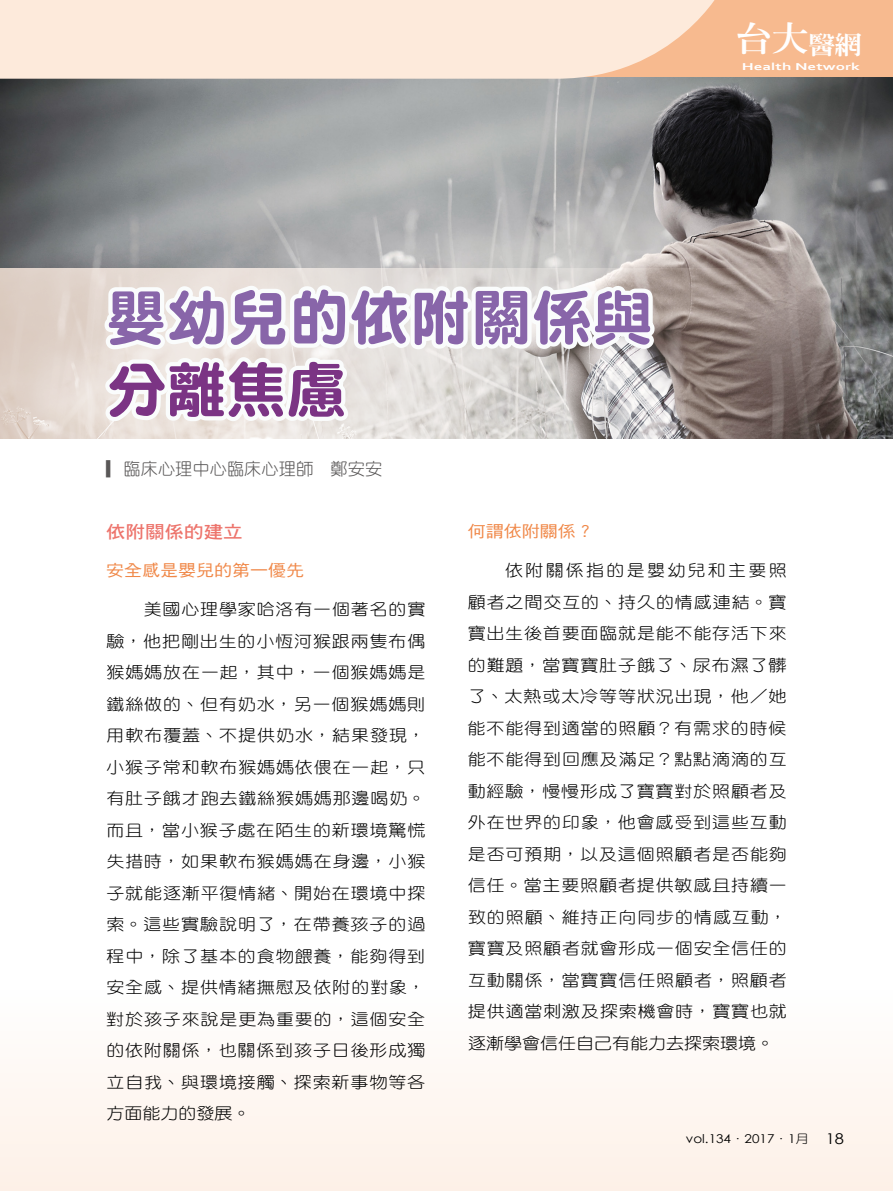
<style>
.page{position:relative;width:893px;height:1191px;background:#fff}
.page>*{position:absolute;margin:0;border:0;box-sizing:border-box;transform-origin:0 0}
.t1{font:60px "DF Yuan Std W9";letter-spacing:.015em;color:#8865a9}
.t2{font:60px "DF Yuan Std W9";color:#7b3484}
.t3{font:800 33.75px "AR Ming B5";color:#fff;scale:1.11 1}
.t4{font:17.55px "DF Hei Std W7";color:#ed746c;scale:1.11 1}
.t5{font:17.25px "DF Yuan Std W3";color:#595757}
.t6{font:16.2px/31.5px "DF Yuan Std W3";letter-spacing:.05em;color:#000;text-align:justify;scale:1.11 1}
.t7{font:16.2px "DF Hei Std W5";color:#f08848;scale:1.11 1}
.t8{font:12.15px "Century Gothic";color:#000;scale:1.11 1}
.t9{font:700 10.5px "Corbel";color:#fff;scale:1.63 1}
.s1{font-size:24.3px}
.s2{font-family:"DF Yuan Std W3"}
.s3{font-size:14.85px}
</style>
<div class="page">
<div style="left:0;top:915px;width:893px;height:276px;background:linear-gradient(to right,#fef9f6,#fef9f6)"></div>
<img style="left:0;top:77px;width:893px;height:192px">
<svg style="left:0;top:269px;width:893px;height:170px;background:#9f948f"></svg>
<svg style="left:98px;top:231px;width:561px;height:208px"></svg>
<div style="left:0;top:0;width:893px;height:77px;background:#f7ba8f"></div>
<svg style="left:0;top:0;width:723px;height:79px;background:#fbe5d4"></svg>
<h2 class="t3" style="left:735px;top:22px;width:115px">台大<span class="s1">醫網</span></h2>
<h1 class="t1" style="left:106px;top:285px;width:548px">嬰幼兒的依附關係與</h1>
<h1 class="t2" style="left:106px;top:357px;width:241px">分離焦慮</h1>
<p class="t5" style="left:106px;top:460px;width:277px">▎臨床心理中心臨床心理師 鄭安安</p>
<p class="t9" style="left:742px;top:60px;width:74px">Health Network</p>
<p class="t4" style="left:106px;top:522px;width:124px">依附關係的建立</p>
<p class="t7" style="left:106px;top:561px;width:180px">安全感是嬰兒的第一優先</p>
<p class="t6" style="left:106px;top:593px;width:289px;text-indent:37px">美國心理學家哈洛有一個著名的實驗，他把剛出生的小恆河猴跟兩隻布偶猴媽媽放在一起，其中，一個猴媽媽是鐵絲做的、但有奶水，另一個猴媽媽則用軟布覆蓋、不提供奶水，結果發現，小猴子常和軟布猴媽媽依偎在一起，只有肚子餓才跑去鐵絲猴媽媽那邊喝奶。而且，當小猴子處在陌生的新環境驚慌失措時，如果軟布猴媽媽在身邊，小猴子就能逐漸平復情緒、開始在環境中探索。這些實驗說明了，在帶養孩子的過程中，除了基本的食物餵養，能夠得到安全感、提供情緒撫慰及依附的對象，對於孩子來說是更為重要的，這個安全的依附關係，也關係到孩子日後形成獨立自我、與環境接觸、探索新事物等各方面能力的發展。</p>
<p class="t7" style="left:468px;top:522px;width:115px">何謂依附關係？</p>
<p class="t6" style="left:468px;top:554px;width:289px;text-indent:38px">依附關係指的是嬰幼兒和主要照顧者之間交互的、持久的情感連結。寶寶出生後首要面臨就是能不能存活下來的難題，當寶寶肚子餓了、尿布濕了髒了、太熱或太冷等等狀況出現，他／她能不能得到適當的照顧？有需求的時候能不能得到回應及滿足？點點滴滴的互動經驗，慢慢形成了寶寶對於照顧者及外在世界的印象，他會感受到這些互動是否可預期，以及這個照顧者是否能夠信任。當主要照顧者提供敏感且持續一致的照顧、維持正向同步的情感互動，寶寶及照顧者就會形成一個安全信任的互動關係，當寶寶信任照顧者，照顧者提供適當刺激及探索機會時，寶寶也就逐漸學會信任自己有能力去探索環境。</p>
<p class="t8" style="left:686px;top:1130px;width:144px">vol.134<span class="s2">．</span>2017<span class="s2">．</span>1<span class="s2">月</span> <span class="s3">18</span></p>
</div>
